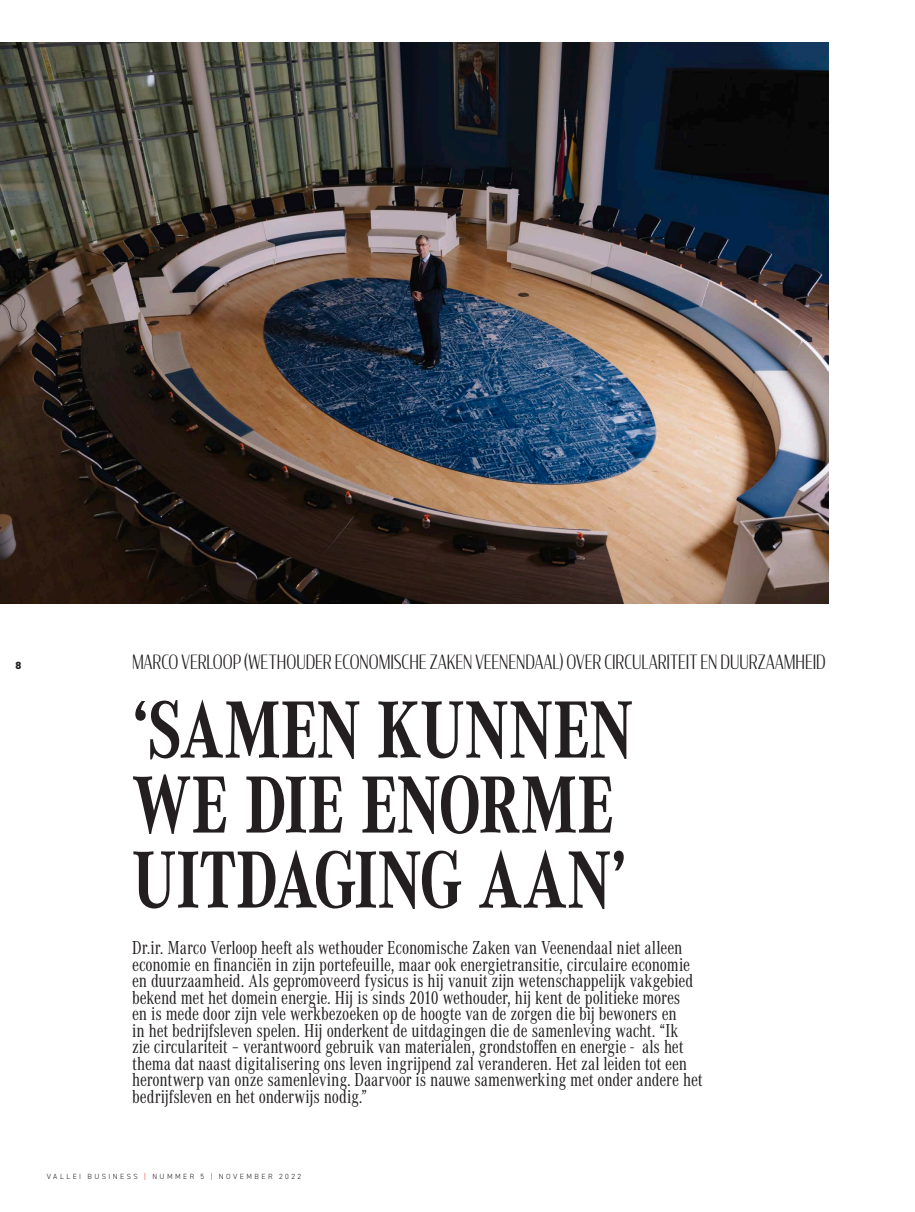
<style>
.page{position:relative;width:915px;height:1212px;background:#fff}
.page>*{position:absolute;margin:0;border:0;box-sizing:border-box;transform-origin:0 0}
.t1{font:700 84px/75px "Corporate A Cond Pro";letter-spacing:-.005em;color:#231f20;scale:.95 1}
.t2{font:19.5px/16.5px "Corporate A Cond Pro";letter-spacing:-.01em;color:#231f20;scale:.95 1}
.t3{font:300 19.5px "Condor Cond";letter-spacing:-.005em;color:#231f20;scale:.95 1}
.t4{font:800 10.5px "DIN2014";color:#231f20}
.t5{font:300 7.5px "DIN2014";letter-spacing:.325em;color:#231f20}
.s1{color:#d81c23}
</style>
<div class="page">
<img style="left:0;top:43px;width:828px;height:560px">
<p class="t4" style="left:15px;top:658px;width:7px">8</p>
<p class="t3" style="left:132px;top:650px;width:731px">MARCO VERLOOP (WETHOUDER ECONOMISCHE ZAKEN VEENENDAAL) OVER CIRCULARITEIT EN DUURZAAMHEID</p>
<h1 class="t1" style="left:132px;top:690px;width:529px">‘SAMEN KUNNEN<br>WE DIE ENORME<br>UITDAGING AAN’</h1>
<p class="t2" style="left:132px;top:939px;width:602px">Dr.ir. Marco Verloop heeft als wethouder Economische Zaken van Veenendaal niet alleen economie en financiën in zijn portefeuille, maar ook energietransitie, circulaire economie en duurzaamheid. Als gepromoveerd fysicus is hij vanuit zijn wetenschappelijk vakgebied bekend met het domein energie. Hij is sinds 2010 wethouder, hij kent de politieke mores<br>en is mede door zijn vele werkbezoeken op de hoogte van de zorgen die bij bewoners en<br>in het bedrijfsleven spelen. Hij onderkent de uitdagingen die de samenleving wacht. “Ik<br>zie circulariteit – verantwoord gebruik van materialen, grondstoffen en energie - als het thema dat naast digitalisering ons leven ingrijpend zal veranderen. Het zal leiden tot een herontwerp van onze samenleving. Daarvoor is nauwe samenwerking met onder andere het bedrijfsleven en het onderwijs nodig.”</p>
<p class="t5" style="left:47px;top:1172px;width:256px">VALLEI BUSINESS <span class="s1">|</span> NUMMER 5 <span class="s1">|</span> NOVEMBER 2022</p>
</div>
